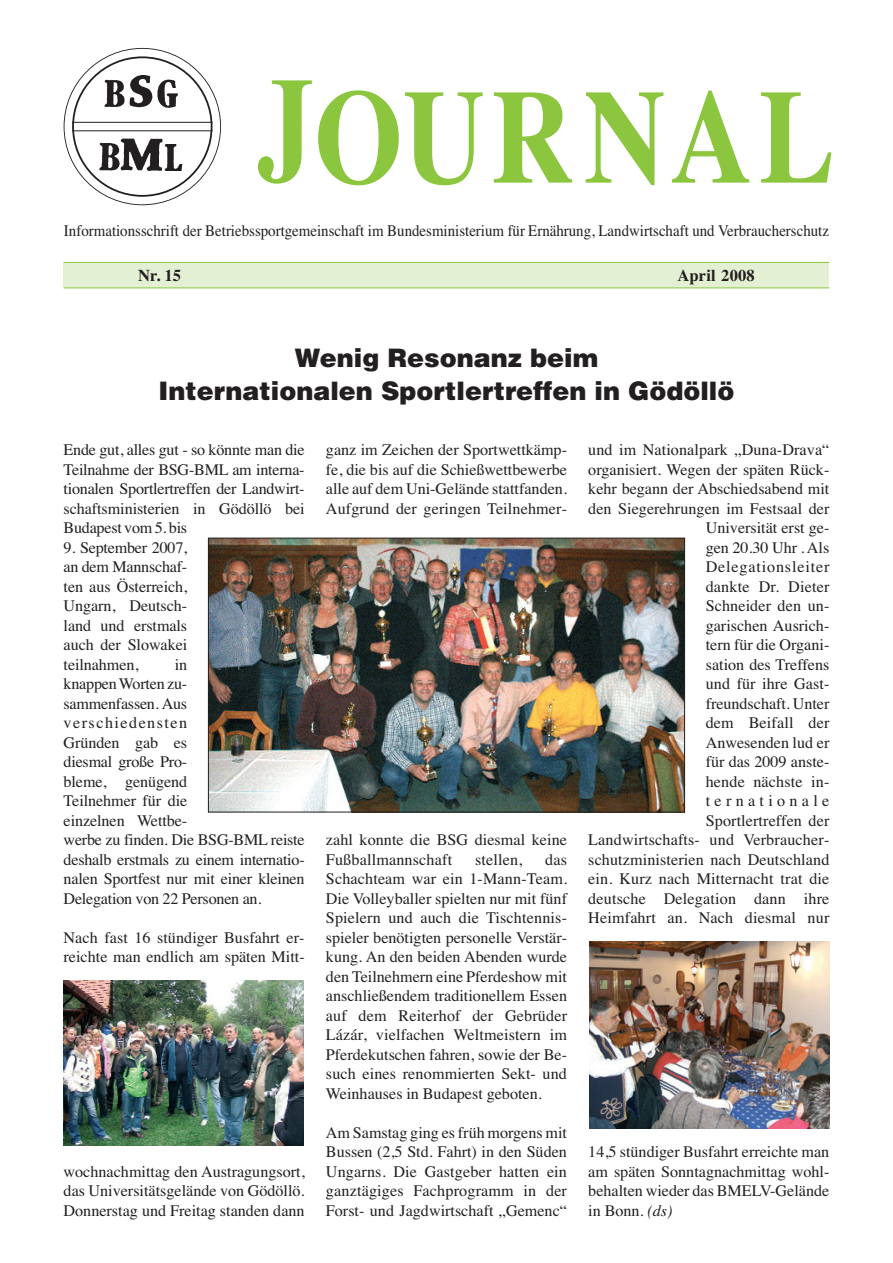
<style>
.page{position:relative;width:893px;height:1263px;background:#fff}
.page>*{position:absolute;margin:0;border:0;box-sizing:border-box;transform-origin:0 0}
.t1{font:700 133.5px "Times";letter-spacing:.05em;color:#8bc63e;scale:.85 1}
.t2{font:900 25.5px/33px "Helvetica";color:#231f20;text-align:center}
.t3{font:700 16.5px "Times";letter-spacing:.01em;color:#231f20}
.t4{font:16.2px/19.5px "Times";color:#231f20;text-align:justify}
.t5{font:16.2px "Times";color:#231f20;scale:.93 1}
.s1{font-style:italic}
</style>
<div class="page">
<svg style="left:64px;top:48px;width:157px;height:157px"></svg>
<div style="left:64px;top:262px;width:765px;height:26px;background:#e4f0d4"></div>
<hr style="left:64px;top:262px;width:765px;height:1px;background:#8bc63e">
<hr style="left:64px;top:287px;width:765px;height:1px;background:#8bc63e">
<img style="left:210px;top:540px;width:472px;height:270px">
<div style="left:208px;top:538px;width:476px;height:274px;border:1px solid #231f20"></div>
<img style="left:589px;top:942px;width:240px;height:187px">
<img style="left:64px;top:980px;width:240px;height:166px">
<h1 class="t1" style="left:257px;top:89px;width:680px">JOURNAL</h1>
<p class="t5" style="left:64px;top:224px;width:824px">Informationsschrift der Betriebssportgemeinschaft im Bundesministerium für Ernährung, Landwirtschaft und Verbraucherschutz</p>
<p class="t3" style="left:138px;top:269px;width:45px">Nr. 15</p>
<p class="t3" style="left:677px;top:269px;width:79px">April 2008</p>
<h2 class="t2" style="left:158px;top:344px;width:577px">Wenig Resonanz beim<br>Internationalen Sportlertreffen in Gödöllö</h2>
<p class="t4" style="left:64px;top:442px;width:242px">Ende gut, alles gut - so könnte man die Teilnahme der BSG-BML am interna&shy;tionalen Sportlertreffen der Landwirt&shy;schaftsministerien in Gödöllö bei Budapest vom 5. bis</p>
<p class="t4" style="left:64px;top:539px;width:125px">9. September 2007, an dem Mannschaf&shy;ten aus Österreich, Ungarn, Deutsch&shy;land und erstmals auch der Slowakei teilnahmen,</p>
<p class="t4" style="left:588px;top:442px;width:242px;text-align:right">und im Nationalpark „Duna-Drava“ organisiert. Wegen der späten Rück&shy;kehr begann der Abschiedsabend mit den Siegerehrungen im Festsaal der<br>Universität erst ge-<br>gen 20.30 Uhr . Als<br>Delegationsleiter<br>dankte Dr. Dieter<br>Schneider den un-<br>garischen Ausrich-<br>tern für die Organi-<br>sation des Treffens<br>und für ihre Gast-<br>freundschaft. Unter<br>dem Beifall der<br>Anwesenden lud er<br>für das 2009 anste-<br>hende nächste in&shy;ternationale<br>Sportlertreffen der<br>Landwirtschafts- und Verbraucher&shy;schutzministerien nach Deutschland ein. Kurz nach Mitternacht trat die deutsche Delegation dann ihre<br>Heimfahrt an. Nach diesmal nur</p>
<p class="t4" style="left:326px;top:442px;width:242px">ganz im Zeichen der Sportwettkämp&shy;fe, die bis auf die Schießwettbewerbe alle auf dem Uni-Gelände stattfanden.<br>Aufgrund der geringen Teilnehmer-</p>
<p class="t4" style="left:64px;top:656px;width:243px;text-align:left;text-indent:111px">in<br>knappen Worten zu-<br>sammenfassen. Aus verschiedensten<br>Gründen gab es<br>diesmal große Pro-<br>bleme, genügend<br>Teilnehmer für die<br>einzelnen Wettbe-<br>werbe zu finden. Die BSG-BML reiste deshalb erstmals zu einem internatio&shy;nalen Sportfest nur mit einer kleinen<br>Delegation von 22 Personen an.</p>
<p class="t4" style="left:64px;top:929px;width:243px">Nach fast 16 stündiger Busfahrt er&shy;reichte man endlich am späten Mitt-</p>
<p class="t4" style="left:326px;top:832px;width:242px">zahl konnte die BSG diesmal keine<br>Fußballmannschaft</p>
<p class="t4" style="left:475px;top:851px;width:49px">stellen,</p>
<p class="t4" style="left:326px;top:851px;width:243px;text-indent:219px">das Schachteam war ein 1-Mann-Team.<br>Die Volleyballer spielten nur mit fünf Spielern und auch die Tischtennis&shy;spieler benötigten personelle Verstär&shy;kung. An den beiden Abenden wurde den Teilnehmern eine Pferdeshow mit anschließendem traditionellem Essen auf dem Reiterhof der Gebrüder Lázár, vielfachen Weltmeistern im Pferdekutschen fahren, sowie der Be&shy;such eines renommierten Sekt- und Weinhauses in Budapest geboten.</p>
<p class="t4" style="left:326px;top:1124px;width:242px">Am Samstag ging es früh morgens mit Bussen (2,5 Std. Fahrt) in den Süden Ungarns. Die Gastgeber hatten ein ganztägiges Fachprogramm in der Forst- und Jagdwirtschaft „Gemenc“</p>
<p class="t4" style="left:588px;top:1144px;width:242px">14,5 stündiger Busfahrt erreichte man am späten Sonntagnachmittag wohl&shy;behalten wieder das BMELV-Gelände in Bonn. <span class="s1">(ds)</span></p>
<p class="t4" style="left:64px;top:1163px;width:242px">wochnachmittag den Austragungsort, das Universitätsgelände von Gödöllö.<br>Donnerstag und Freitag standen dann</p>
</div>
